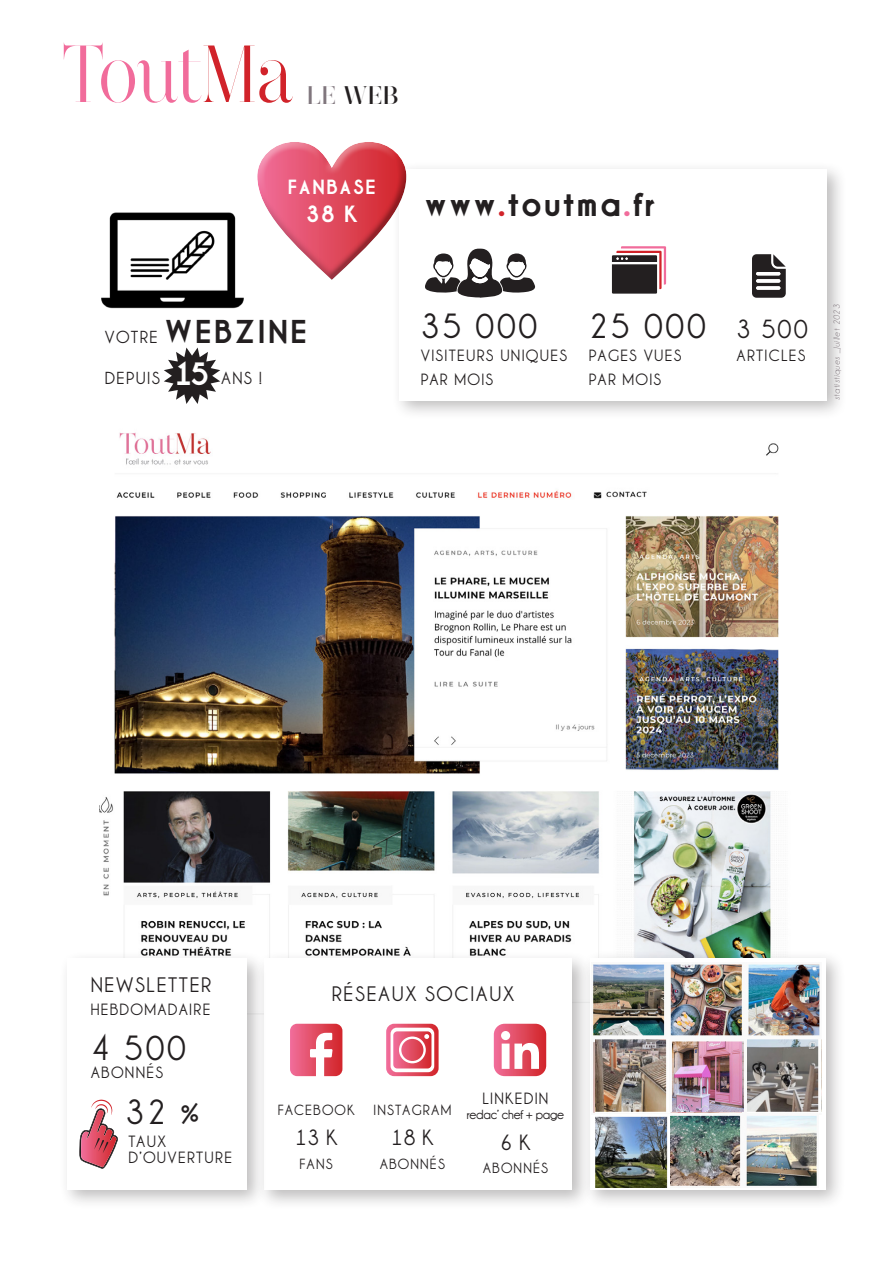
<style>
.page{position:relative;width:893px;height:1263px;background:#fff}
.page>*{position:absolute;margin:0;border:0;box-sizing:border-box;transform-origin:0 0}
.t1{font:700 35.7px "Champagne&Limousines";letter-spacing:.075em;color:#231f20}
.t2{font:700 35.7px "Champagne&Limousines Thick";letter-spacing:.075em;color:#231f20}
.t3{font:700 33.75px "Champagne&Limousines Thick";letter-spacing:.075em;color:#231f20}
.t4{font:700 26.85px "Champagne&Limousines";color:#231f20}
.t5{font:500 25.5px "Narziss";color:#231f20}
.t6{font:700 24px "Champagne&Limousines Thick";color:#fff}
.t7{font:700 22.5px "Champagne&Limousines";color:#231f20}
.t8{font:700 21.45px "Champagne&Limousines";letter-spacing:.075em;color:#231f20}
.t9{font:700 21px "Champagne&Limousines Thick";letter-spacing:.075em;color:#fff}
.t10{font:700 17.7px "Champagne&Limousines";letter-spacing:.075em;color:#231f20}
.t11{font:700 16.65px/23.2px "Champagne&Limousines";letter-spacing:.075em;color:#231f20}
.t12{font:700 15px "Champagne&Limousines";letter-spacing:.075em;color:#231f20}
.t13{font:700 13.5px "Champagne&Limousines";letter-spacing:-.02em;color:#231f20}
.t14{font:italic 9px "Champagne&Limousines";letter-spacing:.075em;color:#80767d}
.s1{color:#80767d}
.s2{color:#d1232a}
.s3{color:#f16c9b}
.s4{font-family:"Champagne&Limousines";font-size:17.7px}
.s5{font-family:"Champagne&Limousines Thick";font-size:33px;color:#fff}
</style>
<div class="page">
<img style="left:99px;top:432px;width:680px;height:519px">
<div style="left:582px;top:950px;width:264px;height:260px;background:#231f20;opacity:.3"></div>
<div style="left:590px;top:958px;width:236px;height:232px;background:#fff"></div>
<img style="left:593px;top:963px;width:227px;height:151px">
<svg style="left:64px;top:43px;width:229px;height:60px"></svg>
<svg style="left:164px;top:348px;width:56px;height:56px"></svg>
<img style="left:101px;top:212px;width:143px;height:97px">
<div style="left:392px;top:161px;width:455px;height:260px;background:#231f20;opacity:.3"></div>
<div style="left:400px;top:169px;width:427px;height:231px;background:#fff"></div>
<svg style="left:425px;top:249px;width:110px;height:49px"></svg>
<svg style="left:612px;top:246px;width:54px;height:48px"></svg>
<svg style="left:752px;top:254px;width:34px;height:44px"></svg>
<div style="left:254px;top:133px;width:153px;height:77px;background:#fff;opacity:.4"></div>
<div style="left:258px;top:153px;width:149px;height:128px;background:#231f20;opacity:.37"></div>
<div style="left:256px;top:950px;width:337px;height:260px;background:#231f20;opacity:.3"></div>
<div style="left:264px;top:959px;width:308px;height:231px;background:#fff"></div>
<div style="left:59px;top:951px;width:208px;height:259px;background:#231f20;opacity:.3"></div>
<div style="left:67px;top:959px;width:180px;height:231px;background:#fff"></div>
<svg style="left:79px;top:1099px;width:39px;height:70px"></svg>
<svg style="left:290px;top:1024px;width:52px;height:52px"></svg>
<svg style="left:386px;top:1024px;width:53px;height:52px"></svg>
<svg style="left:494px;top:1024px;width:52px;height:52px"></svg>
<img style="left:595px;top:1115px;width:222px;height:73px">
<img style="left:595px;top:1039px;width:74px;height:74px">
<img style="left:747px;top:1039px;width:73px;height:74px">
<img style="left:669px;top:1039px;width:74px;height:72px">
<p class="t5" style="left:307px;top:80px;width:93px"><span class="s1">LE</span> WEB</p>
<p class="t9" style="left:288px;top:174px;width:89px">FANBASE</p>
<p class="t6" style="left:306px;top:200px;width:53px">38 K</p>
<p class="t2" style="left:425px;top:182px;width:231px">www<span class="s2">.</span>toutma<span class="s3">.</span>fr</p>
<p class="t3" style="left:105px;top:311px;width:204px"><span class="s4">VOTRE</span> WEBZINE</p>
<p class="t10" style="left:105px;top:368px;width:159px">DEPUIS <span class="s5">15</span> ANS !</p>
<p class="t1" style="left:421px;top:306px;width:118px">35 000</p>
<p class="t11" style="left:421px;top:344px;width:148px">VISITEURS UNIQUES<br>PAR MOIS</p>
<p class="t1" style="left:589px;top:306px;width:118px">25 000</p>
<p class="t11" style="left:589px;top:344px;width:94px">PAGES VUES</p>
<p class="t11" style="left:589px;top:367px;width:74px">PAR MOIS</p>
<p class="t4" style="left:737px;top:314px;width:73px">3 500</p>
<p class="t11" style="left:737px;top:344px;width:71px">ARTICLES</p>
<p class="t14" style="left:831px;top:400px;width:97px;rotate:-90deg">statistiques _Juillet 2023</p>
<p class="t8" style="left:91px;top:973px;width:122px">NEWSLETTER</p>
<p class="t11" style="left:91px;top:998px;width:121px">HEBDOMADAIRE</p>
<p class="t1" style="left:91px;top:1028px;width:97px">4 500</p>
<p class="t11" style="left:91px;top:1060px;width:74px">ABONNÉS</p>
<p class="t1" style="left:125px;top:1092px;width:75px">32 %</p>
<p class="t11" style="left:128px;top:1130px;width:39px">TAUX</p>
<p class="t11" style="left:128px;top:1146px;width:105px">D’OUVERTURE</p>
<p class="t8" style="left:332px;top:981px;width:184px">RÉSEAUX SOCIAUX</p>
<p class="t12" style="left:278px;top:1101px;width:79px">FACEBOOK</p>
<p class="t7" style="left:295px;top:1125px;width:44px">13 K</p>
<p class="t12" style="left:300px;top:1155px;width:35px">FANS</p>
<p class="t12" style="left:374px;top:1101px;width:79px">INSTAGRAM</p>
<p class="t7" style="left:391px;top:1125px;width:44px">18 K</p>
<p class="t12" style="left:380px;top:1155px;width:67px">ABONNÉS</p>
<p class="t11" style="left:482px;top:1087px;width:68px">LINKEDIN</p>
<p class="t13" style="left:467px;top:1107px;width:99px">redac’ chef + page</p>
<p class="t7" style="left:500px;top:1129px;width:31px">6 K</p>
<p class="t12" style="left:483px;top:1159px;width:67px">ABONNÉS</p>
</div>
